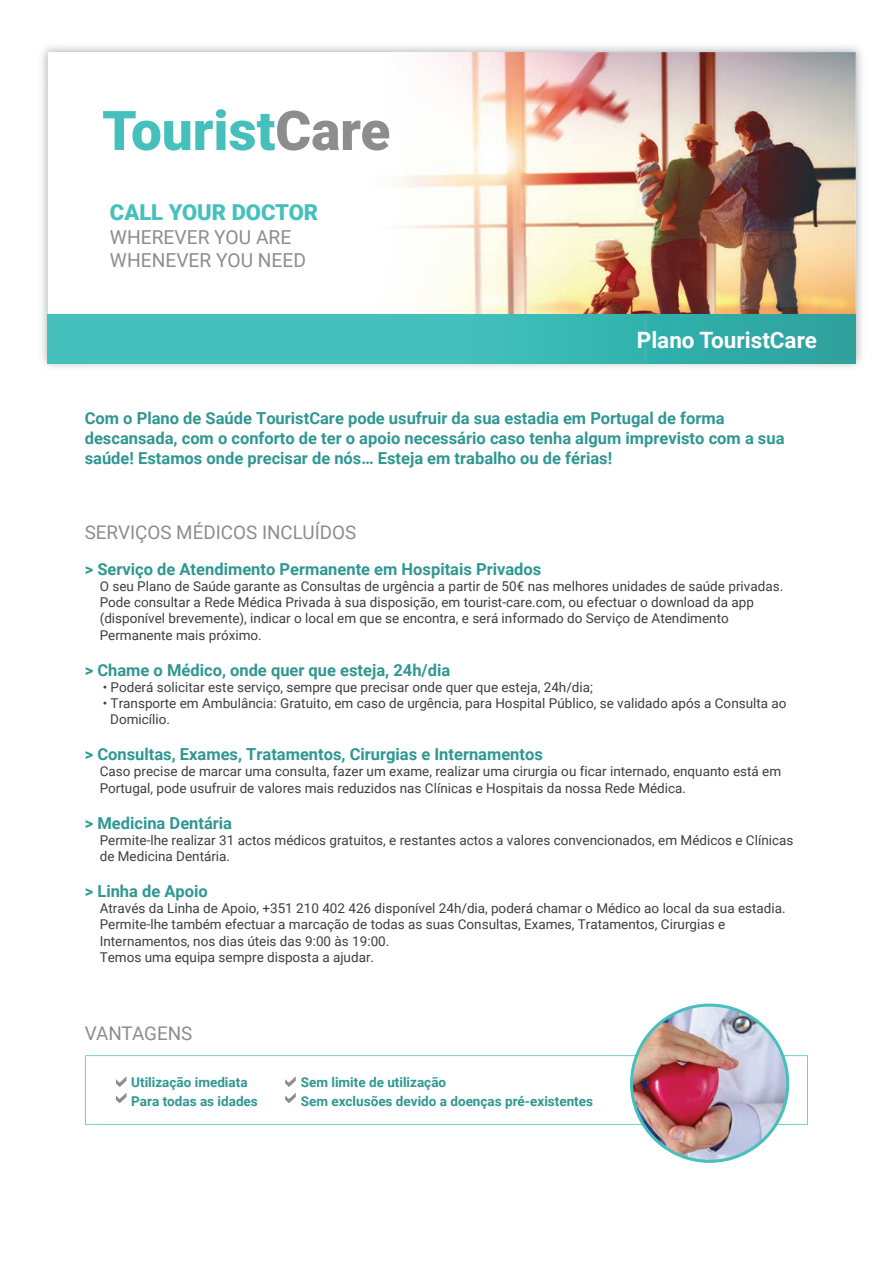
<style>
.page{position:relative;width:893px;height:1263px;background:#fff}
.page>*{position:absolute;margin:0;border:0;box-sizing:border-box;transform-origin:0 0}
.t1{font:900 54.75px "Roboto";color:#45c0bc}
.t2{font:700 22.5px "Roboto";color:#fff}
.t3{font:900 22.05px "Roboto";color:#45c0bc}
.t4{font:19.2px/23.1px "Roboto";color:#8d8d8d}
.t5{font:18.9px "Roboto";color:#8d8d8d}
.t6{font:700 16.5px/19.8px "Roboto";color:#309792}
.t7{font:13.5px/16.2px "Roboto";color:#3e3e3f}
.t8{font:700 13.5px "Roboto";color:#309792}
.s1{color:#8d8d8d}
</style>
<div class="page">
<svg style="left:85px;top:1055px;width:723px;height:70px"></svg>
<svg style="left:285px;top:1076px;width:11px;height:27px"></svg>
<svg style="left:116px;top:1076px;width:11px;height:27px"></svg>
<img style="left:39px;top:86px;width:47px;height:281px">
<img style="left:817px;top:86px;width:47px;height:281px">
<img style="left:86px;top:363px;width:731px;height:4px">
<img style="left:578px;top:52px;width:278px;height:263px">
<img style="left:48px;top:52px;width:530px;height:263px">
<div style="left:48px;top:315px;width:808px;height:48px;background:linear-gradient(to right,#4cc8c4,#2ea9a4)"></div>
<img style="left:630px;top:1003px;width:159px;height:160px">
<h1 class="t1" style="left:102px;top:92px;width:290px">Tourist<span class="s1">Care</span></h1>
<h3 class="t3" style="left:110px;top:197px;width:210px">CALL YOUR DOCTOR</h3>
<h3 class="t4" style="left:110px;top:224px;width:198px">WHEREVER YOU ARE<br>WHENEVER YOU NEED</h3>
<h2 class="t2" style="left:637px;top:325px;width:182px">Plano TouristCare</h2>
<p class="t6" style="left:85px;top:408px;width:701px">Com o Plano de Saúde TouristCare pode usufruir da sua estadia em Portugal de forma descansada, com o conforto de ter o apoio necessário caso tenha algum imprevisto com a sua saúde! Estamos onde precisar de nós… Esteja em trabalho ou de férias!</p>
<h3 class="t5" style="left:85px;top:519px;width:273px">SERVIÇOS MÉDICOS INCLUÍDOS</h3>
<p class="t6" style="left:85px;top:558px;width:458px">&gt; Serviço de Atendimento Permanente em Hospitais Privados</p>
<p class="t7" style="left:100px;top:578px;width:685px">O seu Plano de Saúde garante as Consultas de urgência a partir de 50€ nas melhores unidades de saúde privadas.<br>Pode consultar a Rede Médica Privada à sua disposição, em tourist-care.com, ou efectuar o download da app (disponível brevemente), indicar o local em que se encontra, e será informado do Serviço de Atendimento Permanente mais próximo.</p>
<p class="t6" style="left:85px;top:659px;width:367px">&gt; Chame o Médico, onde quer que esteja, 24h/dia</p>
<p class="t7" style="left:103px;top:678px;width:492px">• Poderá solicitar este serviço, sempre que precisar onde quer que esteja, 24h/dia;</p>
<p class="t7" style="left:110px;top:695px;width:678px;text-indent:-8px">• Transporte em Ambulância: Gratuito, em caso de urgência, para Hospital Público, se validado após a Consulta ao<br>Domicílio.</p>
<p class="t6" style="left:85px;top:744px;width:460px">&gt; Consultas, Exames, Tratamentos, Cirurgias e Internamentos</p>
<p class="t7" style="left:100px;top:763px;width:683px">Caso precise de marcar uma consulta, fazer um exame, realizar uma cirurgia ou ficar internado, enquanto está em<br>Portugal, pode usufruir de valores mais reduzidos nas Clínicas e Hospitais da nossa Rede Médica.</p>
<p class="t6" style="left:85px;top:812px;width:149px">&gt; Medicina Dentária</p>
<p class="t7" style="left:100px;top:831px;width:695px">Permite-lhe realizar 31 actos médicos gratuitos, e restantes actos a valores convencionados, em Médicos e Clínicas de Medicina Dentária.</p>
<p class="t6" style="left:85px;top:881px;width:125px">&gt; Linha de Apoio</p>
<p class="t7" style="left:100px;top:900px;width:687px">Através da Linha de Apoio, +351 210 402 426 disponível 24h/dia, poderá chamar o Médico ao local da sua estadia.<br>Permite-lhe também efectuar a marcação de todas as suas Consultas, Exames, Tratamentos, Cirurgias e Internamentos, nos dias úteis das 9:00 às 19:00.<br>Temos uma equipa sempre disposta a ajudar.</p>
<h3 class="t5" style="left:85px;top:1020px;width:109px">VANTAGENS</h3>
<p class="t8" style="left:131px;top:1072px;width:118px">Utilização imediata</p>
<p class="t8" style="left:301px;top:1072px;width:147px">Sem limite de utilização</p>
<p class="t8" style="left:131px;top:1091px;width:128px">Para todas as idades</p>
<p class="t8" style="left:301px;top:1091px;width:294px">Sem exclusões devido a doenças pré-existentes</p>
</div>
